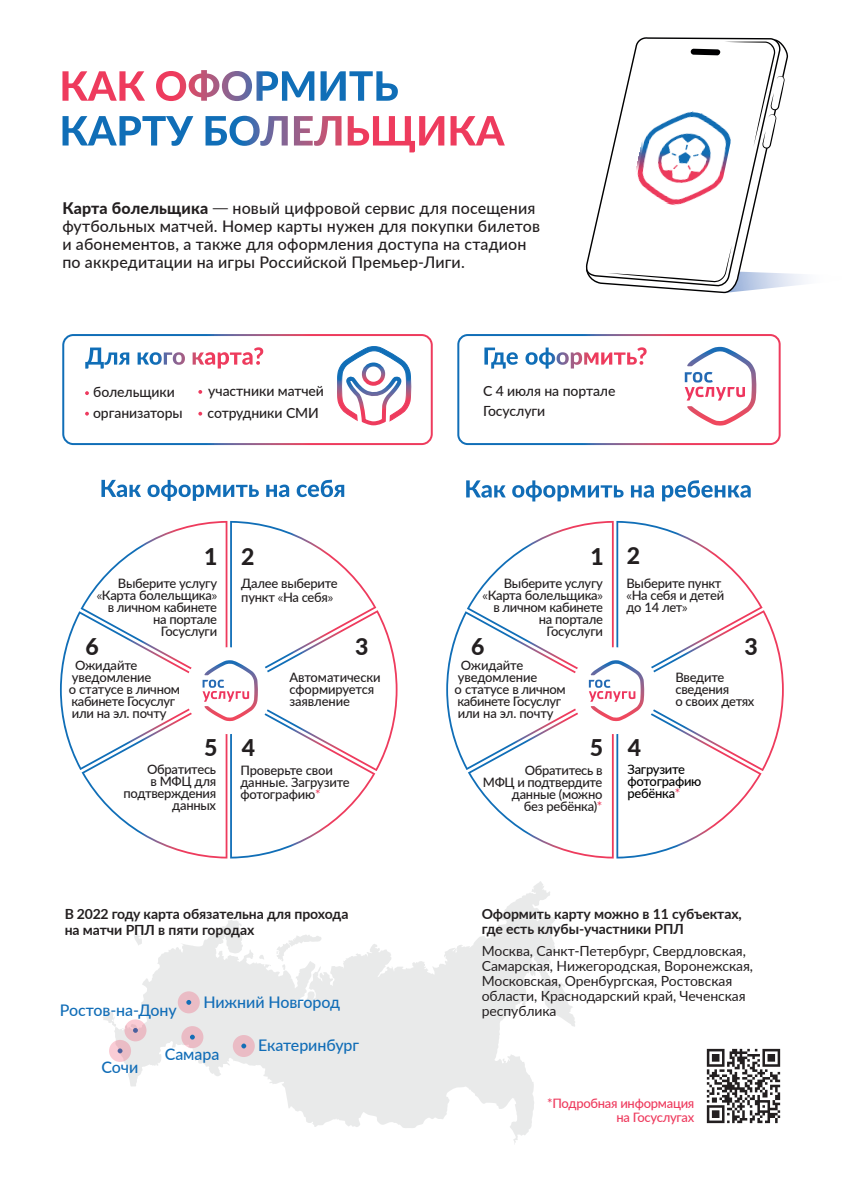
<style>
.page{position:relative;width:842px;height:1191px;background:#fff}
.page>*{position:absolute;margin:0;border:0;box-sizing:border-box;transform-origin:0 0}
.t1{font:800 23px "Lato";color:#231f20}
.t2{font:500 16px/18px "Lato";letter-spacing:.01em;color:#231f20}
.t3{font:500 16px "Lato";letter-spacing:-.005em;color:#116db7}
.t4{font:14px/15px "Lato";letter-spacing:-.005em;color:#231f20}
.t5{font:700 14px/15px "Lato";letter-spacing:-.005em;color:#231f20}
.t6{font:500 14px/20px "Lato";letter-spacing:-.005em;color:#231f20}
.t7{font:500 13px/12px "Lato";letter-spacing:-.02em;color:#231f20}
.t8{font:500 13px/14px "Lato";letter-spacing:-.02em;color:#ee3b5e;text-align:right}
.t9{font:500 13px/12px "Lato";letter-spacing:-.02em;color:#000}
.s1{font-weight:800}
.s2{font-family:"Myriad Pro";font-weight:400}
.s3{color:#ee3b5d}
.s4{color:#ee3b5e}
</style>
<div class="page">
<svg style="left:156px;top:70px;width:236px;height:31px"></svg>
<svg style="left:229px;top:116px;width:276px;height:36px"></svg>
<img style="left:706px;top:1048px;width:75px;height:76px">
<svg style="left:114px;top:881px;width:461px;height:263px"></svg>
<svg style="left:103px;top:1009px;width:13px;height:18px"></svg>
<svg style="left:134px;top:934px;width:8px;height:11px"></svg>
<svg style="left:276px;top:934px;width:46px;height:36px"></svg>
<svg style="left:259px;top:954px;width:6px;height:5px"></svg>
<div style="left:233px;top:1035px;width:22px;height:22px;background:#eabcc5;border-radius:50%"></div>
<svg style="left:181px;top:1026px;width:22px;height:22px"></svg>
<div style="left:178px;top:991px;width:22px;height:22px;background:#eabcc5;border-radius:50%"></div>
<svg style="left:186px;top:1000px;width:5px;height:4px"></svg>
<svg style="left:190px;top:1034px;width:5px;height:5px"></svg>
<svg style="left:241px;top:1043px;width:5px;height:5px"></svg>
<svg style="left:124px;top:1019px;width:22px;height:22px"></svg>
<svg style="left:109px;top:1040px;width:22px;height:22px"></svg>
<div style="left:62px;top:334px;width:371px;height:111px;border:2px solid #fff;border-radius:10px"></div>
<div style="left:457px;top:334px;width:324px;height:111px;border:2px solid #fff;border-radius:9px"></div>
<svg style="left:685px;top:347px;width:71px;height:79px"></svg>
<svg style="left:446px;top:521px;width:338px;height:337px"></svg>
<svg style="left:60px;top:346px;width:351px;height:512px"></svg>
<svg style="left:466px;top:480px;width:285px;height:21px"></svg>
<svg style="left:484px;top:347px;width:163px;height:22px"></svg>
<svg style="left:585px;top:37px;width:195px;height:245px"></svg>
<svg style="left:595px;top:245px;width:210px;height:48px"></svg>
<svg style="left:691px;top:42px;width:94px;height:107px"></svg>
<img style="left:630px;top:103px;width:105px;height:111px">
<p class="t2" style="left:62px;top:198px;width:479px"><span class="s1">Карта болельщика</span> <span class="s2">—</span> новый цифровой сервис для посещения футбольных матчей. Номер карты нужен для покупки билетов и абонементов, а также для оформления доступа на стадион по аккредитации на игры Российской Премьер-Лиги.</p>
<p class="t6" style="left:93px;top:380px;width:91px;line-height:21.2px">болельщики организаторы</p>
<p class="t6" style="left:208px;top:379px;width:118px;line-height:22.2px">участники матчей сотрудники СМИ</p>
<h1 class="t1" style="left:204px;top:539px;width:15px">1</h1>
<p class="t7" style="left:97px;top:577px;width:122px;text-align:right">Выберите услугу <span class="s2">«</span>Карта болельщика<span class="s2">» </span>в личном кабинете на портале<br>Госуслуги</p>
<h1 class="t1" style="left:85px;top:629px;width:15px">6</h1>
<p class="t7" style="left:69px;top:658px;width:113px;text-indent:6px">Ожидайте уведомление<br>о статусе в личном кабинете Госуслуг или на эл. почту</p>
<h1 class="t1" style="left:204px;top:730px;width:15px">5</h1>
<p class="t7" style="left:124px;top:763px;width:94px;text-align:right">Обратитесь<br>в МФЦ для подтверждения данных</p>
<h1 class="t1" style="left:241px;top:539px;width:15px">2</h1>
<p class="t7" style="left:241px;top:576px;width:98px;line-height:14px">Далее выберите пункт <span class="s2">«</span>На себя<span class="s2">»</span></p>
<h1 class="t1" style="left:355px;top:629px;width:15px">3</h1>
<p class="t7" style="left:289px;top:671px;width:93px">Автоматически сформируется заявление</p>
<h1 class="t1" style="left:242px;top:730px;width:15px">4</h1>
<p class="t7" style="left:240px;top:763px;width:111px">Проверьте свои данные. Загрузите фотографию<span class="s3">*</span></p>
<p class="t5" style="left:65px;top:905px;width:285px;line-height:16px">В 2022 году карта обязательна для прохода на матчи РПЛ в пяти городах</p>
<p class="t3" style="left:203px;top:990px;width:138px">Нижний Новгород</p>
<p class="t3" style="left:258px;top:1033px;width:102px">Екатеринбург</p>
<p class="t3" style="left:60px;top:998px;width:118px">Ростов-на-Дону</p>
<p class="t3" style="left:165px;top:1042px;width:56px">Самара</p>
<p class="t3" style="left:101px;top:1055px;width:38px">Сочи</p>
<p class="t6" style="left:483px;top:380px;width:134px">С 4 июля на портале<br>Госуслуги</p>
<h1 class="t1" style="left:590px;top:539px;width:15px">1</h1>
<p class="t7" style="left:482px;top:577px;width:122px;text-align:right">Выберите услугу <span class="s2">«</span>Карта болельщика<span class="s2">» </span>в личном кабинете на портале<br>Госуслуги</p>
<h1 class="t1" style="left:471px;top:629px;width:15px">6</h1>
<p class="t7" style="left:455px;top:658px;width:113px;text-indent:6px">Ожидайте уведомление<br>о статусе в личном кабинете Госуслуг или на эл. почту</p>
<h1 class="t1" style="left:590px;top:730px;width:15px">5</h1>
<p class="t7" style="left:483px;top:763px;width:121px;text-align:right">Обратитесь в<br>МФЦ и подтвердите данные (можно<br>без ребёнка)<span class="s3">*</span></p>
<h1 class="t1" style="left:627px;top:538px;width:15px">2</h1>
<p class="t7" style="left:627px;top:577px;width:99px">Выберите пункт <span class="s2">«</span>На себя и детей до 14 лет<span class="s2">»</span></p>
<h1 class="t1" style="left:744px;top:629px;width:15px">3</h1>
<p class="t7" style="left:675px;top:671px;width:81px">Введите сведения<br>о своих детях</p>
<h1 class="t1" style="left:628px;top:730px;width:15px">4</h1>
<p class="t9" style="left:628px;top:763px;width:75px">Загрузите фотографию ребёнка<span class="s4">*</span></p>
<p class="t5" style="left:482px;top:906px;width:262px">Оформить карту можно в 11 субъектах, где есть клубы-участники РПЛ</p>
<p class="t4" style="left:482px;top:943px;width:273px">Москва, Санкт-Петербург, Свердловская, Самарская, Нижегородская, Воронежская, Московская, Оренбургская, Ростовская области, Краснодарский край, Чеченская республика</p>
<p class="t8" style="left:547px;top:1095px;width:149px">*Подробная информация на Госуслугах</p>
</div>
